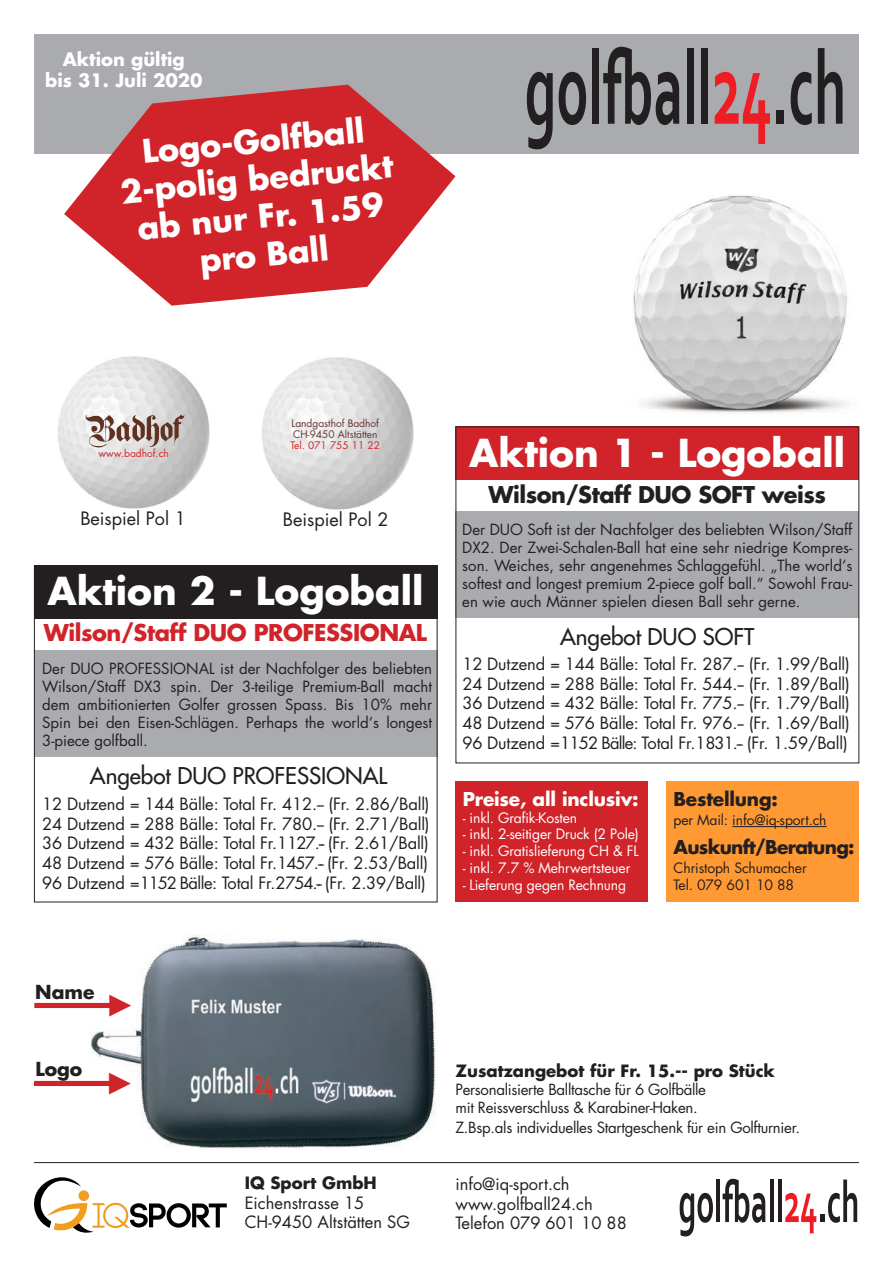
<style>
.page{position:relative;width:893px;height:1263px;background:#fff}
.page>*{position:absolute;margin:0;border:0;box-sizing:border-box;transform-origin:0 0}
.t1{font:700 37.5px "Futura LT";color:#fff}
.t2{font:700 31.65px/38.1px "Futura LT";color:#fff;text-align:center}
.t3{font:700 30.75px "Arial";color:#d1232a}
.t4{font:22.5px "Futura LT";color:#231f20}
.t5{font:700 22.5px "Futura LT";letter-spacing:-.02em;color:#d1232a}
.t6{font:700 22.5px "Futura LT";letter-spacing:-.02em;color:#231f20}
.t7{font:700 18.75px "Futura LT";color:#231f20}
.t8{font:700 18.6px "Futura LT";letter-spacing:-.01em;color:#fff}
.t9{font:700 18.6px "Futura LT";letter-spacing:-.04em;color:#231f20}
.t10{font:700 18.6px "Futura LT";letter-spacing:-.01em;color:#231f20}
.t11{font:700 18px "Futura LT";color:#fff}
.t12{font:18px "Futura LT";color:#231f20}
.t13{font:16.5px/19.5px "Futura LT";letter-spacing:-.01em;color:#231f20}
.t14{font:700 16.5px "Futura LT";color:#231f20}
.t15{font:15px/18px "Futura LT";letter-spacing:-.02em;color:#231f20;text-align:justify}
.t16{font:13.95px "Futura LT";letter-spacing:-.01em;color:#fff}
.t17{font:13.95px "Futura LT";letter-spacing:-.01em;color:#231f20}
.t18{font:10.2px/11.1px "Futura LT";color:#633}
.t19{font:10.2px "Futura LT";color:#d1232a}
.s1{font-weight:700}
</style>
<div class="page">
<div style="left:34px;top:34px;width:825px;height:120px;background:#aaabaf"></div>
<svg style="left:527px;top:72px;width:26px;height:77px"></svg>
<svg style="left:559px;top:72px;width:27px;height:53px"></svg>
<div style="left:592px;top:48px;width:7px;height:76px;background:#231f20"></div>
<svg style="left:603px;top:47px;width:76px;height:78px"></svg>
<div style="left:687px;top:48px;width:7px;height:76px;background:#231f20"></div>
<div style="left:701px;top:48px;width:7px;height:76px;background:#231f20"></div>
<svg style="left:715px;top:72px;width:55px;height:72px"></svg>
<div style="left:776px;top:110px;width:8px;height:14px;background:#231f20"></div>
<svg style="left:791px;top:72px;width:21px;height:53px"></svg>
<svg style="left:818px;top:48px;width:24px;height:76px"></svg>
<div style="left:455px;top:512px;width:404px;height:106px;background:#aaabaf"></div>
<div style="left:455px;top:426px;width:404px;height:54px;background:#d1232a"></div>
<div style="left:455px;top:782px;width:193px;height:120px;background:#d1232a"></div>
<svg style="left:34px;top:1177px;width:193px;height:56px"></svg>
<hr style="left:34px;top:1162px;width:825px;height:1px;background:#231f20">
<svg style="left:64px;top:85px;width:391px;height:221px;fill:#d1232a"></svg>
<img style="left:633px;top:195px;width:215px;height:218px">
<img style="left:262px;top:357px;width:152px;height:153px">
<img style="left:58px;top:356px;width:152px;height:153px">
<svg style="left:86px;top:415px;width:98px;height:32px;background:#b3a29c"></svg>
<div style="left:34px;top:566px;width:403px;height:53px;background:#231f20"></div>
<div style="left:34px;top:650px;width:403px;height:107px;background:#aaabaf"></div>
<div style="left:34px;top:566px;width:403px;height:336px;border:1px solid #231f20"></div>
<svg style="left:680px;top:1193px;width:33px;height:43px"></svg>
<hr style="left:716px;top:1179px;width:4px;height:43px;background:#231f20">
<svg style="left:723px;top:1179px;width:42px;height:44px"></svg>
<hr style="left:770px;top:1179px;width:3px;height:43px;background:#231f20">
<hr style="left:778px;top:1179px;width:4px;height:43px;background:#231f20">
<svg style="left:785px;top:1179px;width:72px;height:54px"></svg>
<div style="left:666px;top:782px;width:193px;height:120px;background:#f93"></div>
<hr style="left:732px;top:826px;width:95px;height:1px;background:#231f20">
<img style="left:90px;top:935px;width:346px;height:214px">
<div style="left:34px;top:1003px;width:86px;height:5px;background:#d1232a"></div>
<div style="left:34px;top:1081px;width:85px;height:5px;background:#d1232a"></div>
<p class="t11" style="left:63px;top:47px;width:123px">Aktion gültig</p>
<p class="t11" style="left:45px;top:69px;width:159px">bis 31. Juli 2020</p>
<p class="t2" style="left:116px;top:133px;width:275px;rotate:-5deg">Logo-Golfball<br>2-polig bedruckt</p>
<p class="t2" style="left:136px;top:208px;width:249px;rotate:-5deg">ab nur Fr. 1.59</p>
<p class="t2" style="left:198px;top:240px;width:131px;rotate:-5deg">pro Ball</p>
<p class="t19" style="left:98px;top:447px;width:72px">www.badhof.ch</p>
<p class="t18" style="left:292px;top:418px;width:89px">Landgasthof Badhof<br>CH-9450 Altstätten</p>
<p class="t19" style="left:291px;top:439px;width:91px">Tel. 071 755 11 22</p>
<p class="t12" style="left:80px;top:506px;width:107px">Beispiel Pol 1</p>
<p class="t12" style="left:283px;top:508px;width:107px">Beispiel Pol 2</p>
<p class="t1" style="left:47px;top:566px;width:377px">Aktion 2 - Logoball</p>
<p class="t5" style="left:44px;top:617px;width:385px">Wilson/Staff DUO PROFESSIONAL</p>
<p class="t15" style="left:42px;top:659px;width:392px">Der DUO PROFESSIONAL ist der Nachfolger des beliebten Wilson/Staff DX3 spin. Der 3-teilige Premium-Ball macht dem ambitionierten Golfer grossen Spass. Bis 10% mehr Spin bei den Eisen-Schlägen. Perhaps the world‘s longest 3-piece golfball.</p>
<p class="t4" style="left:90px;top:761px;width:299px">Angebot DUO PROFESSIONAL</p>
<p class="t13" style="left:42px;top:794px;width:389px">12 Dutzend = 144 Bälle: Total Fr. 412.-- (Fr. 2.86/Ball)</p>
<p class="t13" style="left:42px;top:814px;width:389px">24 Dutzend = 288 Bälle: Total Fr. 780.-- (Fr. 2.71/Ball)</p>
<p class="t13" style="left:42px;top:834px;width:388px">36 Dutzend = 432 Bälle: Total Fr.1127.-- (Fr. 2.61/Ball)</p>
<p class="t13" style="left:42px;top:854px;width:388px">48 Dutzend = 576 Bälle: Total Fr.1457.-- (Fr. 2.53/Ball)</p>
<p class="t13" style="left:42px;top:873px;width:385px">96 Dutzend =1152 Bälle: Total Fr.2754.-- (Fr. 2.39/Ball)</p>
<p class="t1" style="left:469px;top:428px;width:377px">Aktion 1 - Logoball</p>
<p class="t6" style="left:488px;top:480px;width:339px">Wilson/Staff DUO SOFT weiss</p>
<p class="t15" style="left:462px;top:520px;width:392px">Der DUO Soft ist der Nachfolger des beliebten Wilson/Staff DX2. Der Zwei-Schalen-Ball hat eine sehr niedrige Kompres&shy;son. Weiches, sehr angenehmes Schlaggefühl. „The world‘s softest and longest premium 2-piece golf ball.“ Sowohl Frau&shy;en wie auch Männer spielen diesen Ball sehr gerne.</p>
<p class="t4" style="left:560px;top:622px;width:196px">Angebot DUO SOFT</p>
<p class="t13" style="left:462px;top:654px;width:389px">12 Dutzend = 144 Bälle: Total Fr. 287.-- (Fr. 1.99/Ball)</p>
<p class="t13" style="left:462px;top:674px;width:389px">24 Dutzend = 288 Bälle: Total Fr. 544.-- (Fr. 1.89/Ball)</p>
<p class="t13" style="left:462px;top:694px;width:389px">36 Dutzend = 432 Bälle: Total Fr. 775.-- (Fr. 1.79/Ball)</p>
<p class="t13" style="left:462px;top:713px;width:389px">48 Dutzend = 576 Bälle: Total Fr. 976.-- (Fr. 1.69/Ball)</p>
<p class="t13" style="left:462px;top:733px;width:387px">96 Dutzend =1152 Bälle: Total Fr.1831.-- (Fr. 1.59/Ball)</p>
<p class="t8" style="left:463px;top:786px;width:177px">Preise, all inclusiv:</p>
<p class="t16" style="left:463px;top:809px;width:116px">- inkl. Grafik-Kosten</p>
<p class="t16" style="left:463px;top:825px;width:178px">- inkl. 2-seitiger Druck (2 Pole)</p>
<p class="t16" style="left:463px;top:842px;width:177px">- inkl. Gratislieferung CH &amp; FL</p>
<p class="t16" style="left:463px;top:859px;width:169px">- inkl. 7.7 % Mehrwertsteuer</p>
<p class="t16" style="left:463px;top:875px;width:165px">- Lieferung gegen Rechnung</p>
<p class="t10" style="left:673px;top:786px;width:106px">Bestellung:</p>
<p class="t17" style="left:673px;top:811px;width:155px">per Mail: info@iq-sport.ch</p>
<p class="t9" style="left:674px;top:834px;width:182px">Auskunft/Beratung:</p>
<p class="t17" style="left:674px;top:859px;width:135px">Christoph Schumacher</p>
<p class="t17" style="left:674px;top:876px;width:122px">Tel. 079 601 10 88</p>
<p class="t7" style="left:35px;top:980px;width:61px">Name</p>
<p class="t3" style="left:105px;top:985px;width:32px">►</p>
<p class="t7" style="left:35px;top:1056px;width:48px">Logo</p>
<p class="t3" style="left:105px;top:1063px;width:32px">►</p>
<p class="t13" style="left:245px;top:1174px;width:134px"><span class="s1">IQ Sport GmbH<br></span>Eichenstrasse 15</p>
<p class="t13" style="left:245px;top:1213px;width:167px">CH-9450 Altstätten SG</p>
<p class="t14" style="left:455px;top:1060px;width:321px">Zusatzangebot für Fr. 15.-- pro Stück</p>
<p class="t15" style="left:455px;top:1080px;width:252px">Personalisierte Balltasche für 6 Golfbälle mit Reissverschluss &amp; Karabiner-Haken.</p>
<p class="t15" style="left:455px;top:1118px;width:346px">Z.Bsp.als individuelles Startgeschenk für ein Golfturnier.</p>
<p class="t13" style="left:455px;top:1175px;width:139px">info@iq-sport.ch www.golfball24.ch</p>
<p class="t13" style="left:455px;top:1214px;width:173px">Telefon 079 601 10 88</p>
</div>
